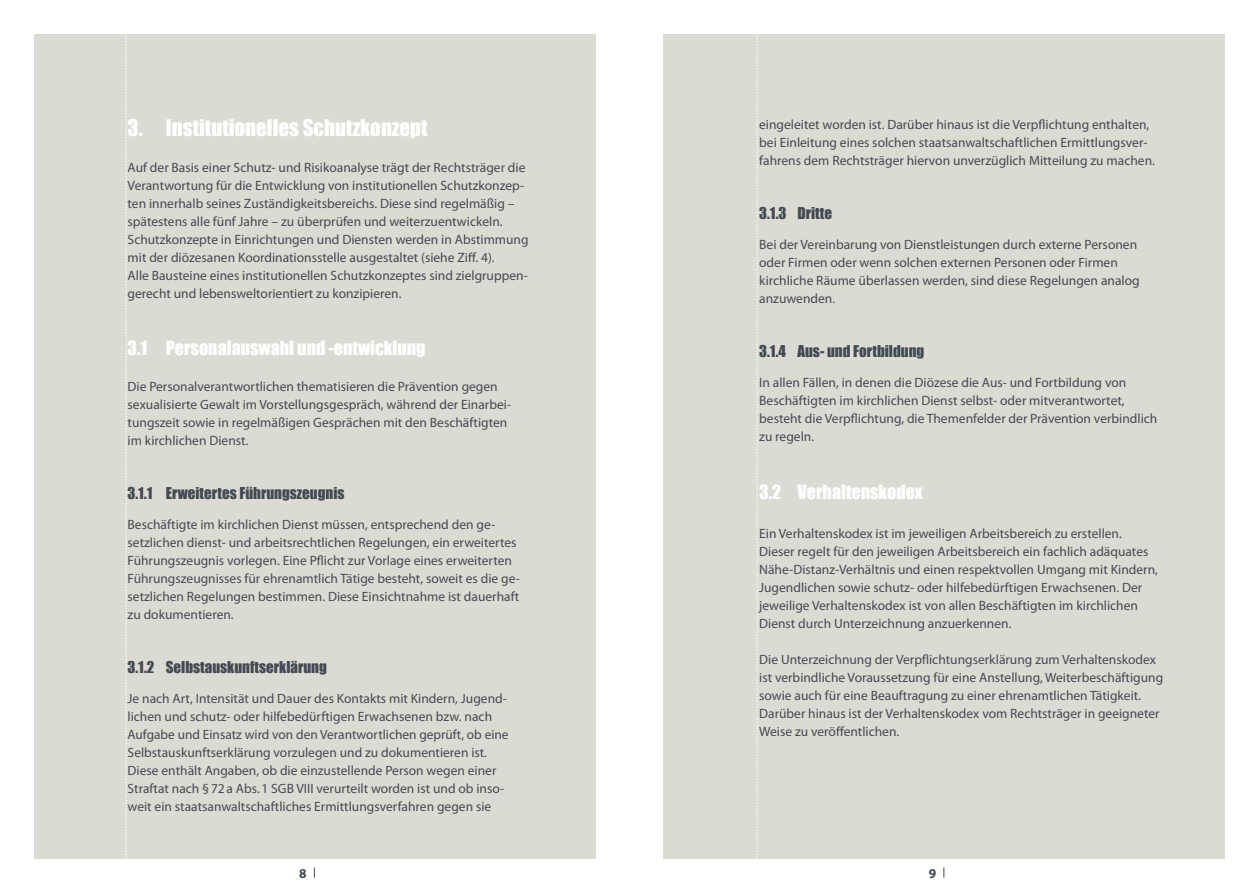
<style>
.page{position:relative;width:1259px;height:893px;background:#fff}
.page>*{position:absolute;margin:0;border:0;box-sizing:border-box;transform-origin:0 0}
.headline_impact_14{font:21px "Impact";color:#fff}
.subline_12{font:18px "Impact";color:#fff}
.subline_impact{font:15px "Impact";color:#444a54}
.copy_myriad_10{font:13.5px/18px "Myriad Pro";color:#444a54}
.t1{font:700 13.5px "Myriad Pro";color:#444a54}
</style>
<div class="page">
<div style="left:34px;top:34px;width:561px;height:825px;background:#dcdbd3"></div>
<div style="left:663px;top:34px;width:562px;height:825px;background:#dcdbd3"></div>
<svg style="left:126px;top:35px;width:1px;height:823px"></svg>
<svg style="left:756px;top:35px;width:1px;height:823px"></svg>
<p class="headline_impact_14" style="left:128px;top:111px;width:301px">3. Institutionelles Schutzkonzept</p>
<p class="copy_myriad_10" style="left:128px;top:158px;width:399px">Auf der Basis einer Schutz- und Risikoanalyse trägt der Rechtsträger die Verantwortung für die Entwicklung von institutionellen Schutzkonzep&shy;ten innerhalb seines Zuständigkeitsbereichs. Diese sind regelmäßig – spätestens alle fünf Jahre – zu überprüfen und weiterzuentwickeln.</p>
<p class="copy_myriad_10" style="left:128px;top:230px;width:402px">Schutzkonzepte in Einrichtungen und Diensten werden in Abstimmung mit der diözesanen Koordinationsstelle ausgestaltet (siehe Ziff. 4).</p>
<p class="copy_myriad_10" style="left:128px;top:266px;width:402px">Alle Bausteine eines institutionellen Schutzkonzeptes sind zielgruppen&shy;gerecht und lebensweltorientiert zu konzipieren.</p>
<p class="subline_12" style="left:128px;top:334px;width:299px">3.1 Personalauswahl und -entwicklung</p>
<p class="copy_myriad_10" style="left:128px;top:378px;width:385px">Die Personalverantwortlichen thematisieren die Prävention gegen sexualisierte Gewalt im Vorstellungsgespräch, während der Einarbei&shy;tungszeit sowie in regelmäßigen Gesprächen mit den Beschäftigten im kirchlichen Dienst.</p>
<p class="subline_impact" style="left:128px;top:482px;width:218px">3.1.1 Erweitertes Führungszeugnis</p>
<p class="copy_myriad_10" style="left:128px;top:516px;width:394px">Beschäftigte im kirchlichen Dienst müssen, entsprechend den ge&shy;setzlichen dienst- und arbeitsrechtlichen Regelungen, ein erweitertes Führungszeugnis vorlegen. Eine Pflicht zur Vorlage eines erweiterten Führungszeugnisses für ehrenamtlich Tätige besteht, soweit es die ge&shy;setzlichen Regelungen bestimmen. Diese Einsichtnahme ist dauerhaft zu dokumentieren.</p>
<p class="subline_impact" style="left:128px;top:656px;width:201px">3.1.2 Selbstauskunftserklärung</p>
<p class="copy_myriad_10" style="left:128px;top:690px;width:382px">Je nach Art, Intensität und Dauer des Kontakts mit Kindern, Jugend&shy;lichen und schutz- oder hilfebedürftigen Erwachsenen bzw. nach Aufgabe und Einsatz wird von den Verantwortlichen geprüft, ob eine Selbstauskunftserklärung vorzulegen und zu dokumentieren ist.<br>Diese enthält Angaben, ob die einzustellende Person wegen einer</p>
<p class="copy_myriad_10" style="left:128px;top:780px;width:378px">Straftat nach §72a Abs.1 SGB VIII verurteilt worden ist und ob inso-</p>
<p class="copy_myriad_10" style="left:128px;top:798px;width:365px">weit ein staatsanwaltschaftliches Ermittlungsverfahren gegen sie</p>
<p class="copy_myriad_10" style="left:759px;top:115px;width:397px">eingeleitet worden ist. Darüber hinaus ist die Verpflichtung enthalten, bei Einleitung eines solchen staatsanwaltschaftlichen Ermittlungsver&shy;fahrens dem Rechtsträger hiervon unverzüglich Mitteilung zu machen.</p>
<p class="subline_impact" style="left:759px;top:202px;width:74px">3.1.3 Dritte</p>
<p class="copy_myriad_10" style="left:759px;top:235px;width:382px">Bei der Vereinbarung von Dienstleistungen durch externe Personen oder Firmen oder wenn solchen externen Personen oder Firmen kirchliche Räume überlassen werden, sind diese Regelungen analog anzuwenden.</p>
<p class="subline_impact" style="left:759px;top:340px;width:167px">3.1.4 Aus- und Fortbildung</p>
<p class="copy_myriad_10" style="left:759px;top:373px;width:400px">In allen Fällen, in denen die Diözese die Aus- und Fortbildung von Beschäftigten im kirchlichen Dienst selbst- oder mitverantwortet, besteht die Verpflichtung, die Themenfelder der Prävention verbindlich zu regeln.</p>
<p class="subline_12" style="left:759px;top:478px;width:165px">3.2 Verhaltenskodex</p>
<p class="copy_myriad_10" style="left:759px;top:525px;width:400px">Ein Verhaltenskodex ist im jeweiligen Arbeitsbereich zu erstellen.<br>Dieser regelt für den jeweiligen Arbeitsbereich ein fachlich adäquates Nähe-Distanz-Verhältnis und einen respektvollen Umgang mit Kindern, Jugendlichen sowie schutz- oder hilfebedürftigen Erwachsenen. Der jeweilige Verhaltenskodex ist von allen Beschäftigten im kirchlichen Dienst durch Unterzeichnung anzuerkennen.</p>
<p class="copy_myriad_10" style="left:759px;top:651px;width:405px">Die Unterzeichnung der Verpflichtungserklärung zum Verhaltenskodex ist verbindliche Voraussetzung für eine Anstellung, Weiterbeschäftigung sowie auch für eine Beauftragung zu einer ehrenamtlichen Tätigkeit.</p>
<p class="copy_myriad_10" style="left:759px;top:705px;width:402px">Darüber hinaus ist der Verhaltenskodex vom Rechtsträger in geeigneter<br>Weise zu veröffentlichen.</p>
<p class="t1" style="left:299px;top:864px;width:9px">8</p>
<p class="t1" style="left:928px;top:864px;width:9px">9</p>
</div>
